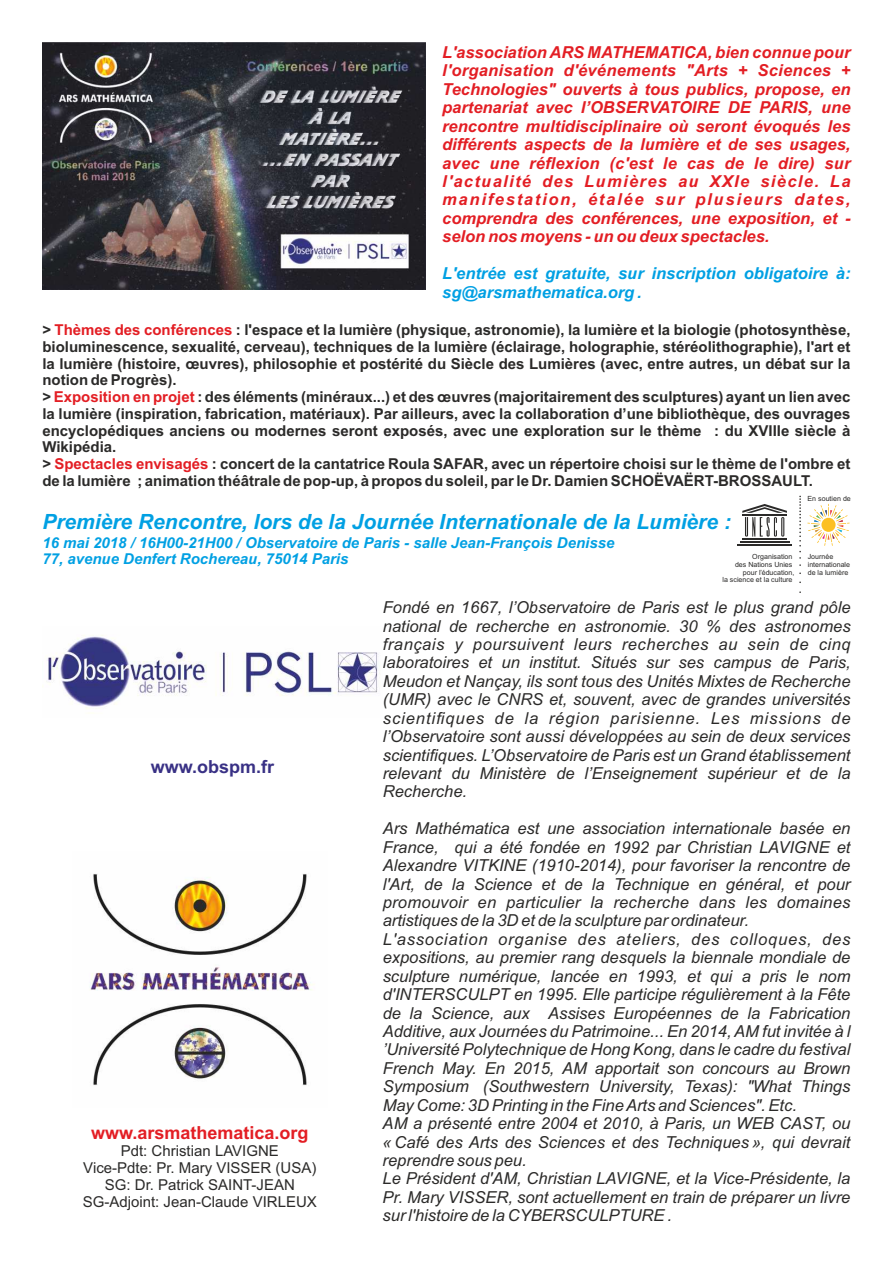
<style>
.page{position:relative;width:893px;height:1263px;background:#fff}
.page>*{position:absolute;margin:0;border:0;box-sizing:border-box;transform-origin:0 0}
.t1{font:italic 700 21px "Arial";color:#00a0e3}
.t2{font:700 18px "Arial";color:#e31e24}
.t3{font:700 18px "Arial";color:#393185}
.t4{font:italic 16.5px/18.5px "Arial";color:#2b2a29;text-align:justify}
.t5{font:italic 700 16.5px/18.5px "Arial";color:#e31e24;text-align:justify}
.t6{font:italic 700 16.5px/18.5px "Arial";color:#00a0e3}
.t7{font:700 15px/16.8px "Arial";color:#2b2a29}
.t8{font:italic 700 15px/16.8px "Arial";color:#00a0e3}
.t9{font:15px/16.8px "Arial";color:#2b2a29;text-align:center}
.t10{font:7.05px/7.8px "Arial";color:#2b2a29}
.s1{color:#e31e24}
</style>
<div class="page">
<svg style="left:799px;top:496px;width:2px;height:70px"></svg>
<hr style="left:742px;top:538px;width:45px;height:1px;background:#2b2a29">
<hr style="left:740px;top:541px;width:49px;height:2px;background:#2b2a29">
<hr style="left:737px;top:544px;width:55px;height:2px;background:#2b2a29">
<svg style="left:742px;top:504px;width:45px;height:33px"></svg>
<svg style="left:807px;top:504px;width:43px;height:42px"></svg>
<img style="left:90px;top:874px;width:224px;height:212px">
<img style="left:43px;top:42px;width:382px;height:247px">
<img style="left:46px;top:635px;width:334px;height:74px">
<p class="t5" style="left:442px;top:44px;width:410px">L'association ARS MATHEMATICA, bien connue pour l'organisation d'événements "Arts + Sciences + Technologies" ouverts à tous publics, propose, en partenariat avec l’OBSERVATOIRE DE PARIS, une rencontre multidisciplinaire où seront évoqués les différents aspects de la lumière et de ses usages, avec une réflexion (c'est le cas de le dire) sur l'actualité des Lumières au XXIe siècle. La manifestation, étalée sur plusieurs dates, comprendra des conférences, une exposition, et - selon nos moyens - un ou deux spectacles.</p>
<p class="t6" style="left:442px;top:266px;width:410px">L'entrée est gratuite, sur inscription obligatoire à: sg@arsmathematica.org .</p>
<p class="t7" style="left:42px;top:323px;width:810px">&gt; <span class="s1">Thèmes des conférences</span> : l'espace et la lumière (physique, astronomie), la lumière et la biologie (photosynthèse, bioluminescence, sexualité, cerveau), techniques de la lumière (éclairage, holographie, stéréolithographie), l'art et la lumière (histoire, œuvres), philosophie et postérité du Siècle des Lumières (avec, entre autres, un débat sur la notion de Progrès).<br>&gt; <span class="s1">Exposition en projet</span> : des éléments (minéraux...) et des œuvres (majoritairement des sculptures) ayant un lien avec la lumière (inspiration, fabrication, matériaux). Par ailleurs, avec la collaboration d’une bibliothèque, des ouvrages encyclopédiques anciens ou modernes seront exposés, avec une exploration sur le thème : du XVIIIe siècle à Wikipédia.<br>&gt; <span class="s1">Spectacles envisagés</span> : concert de la cantatrice Roula SAFAR, avec un répertoire choisi sur le thème de l'ombre et de la lumière ; animation théâtrale de pop-up, à propos du soleil, par le Dr. Damien SCHOËVAËRT-BROSSAULT.</p>
<p class="t1" style="left:42px;top:514px;width:690px">Première Rencontre, lors de la Journée Internationale de la Lumière :</p>
<p class="t8" style="left:42px;top:535px;width:573px">16 mai 2018 / 16H00-21H00 / Observatoire de Paris - salle Jean-François Denisse<br>77, avenue Denfert Rochereau, 75014 Paris</p>
<p class="t4" style="left:383px;top:600px;width:469px">Fondé en 1667, l’Observatoire de Paris est le plus grand pôle national de recherche en astronomie. 30 % des astronomes français y poursuivent leurs recherches au sein de cinq laboratoires et un institut. Situés sur ses campus de Paris, Meudon et Nançay, ils sont tous des Unités Mixtes de Recherche (UMR) avec le CNRS et, souvent, avec de grandes universités scientifiques de la région parisienne. Les missions de l’Observatoire sont aussi développées au sein de deux services scientifiques. L’Observatoire de Paris est un Grand établissement relevant du Ministère de l’Enseignement supérieur et de la Recherche.</p>
<p class="t4" style="left:383px;top:821px;width:469px;text-align:left">Ars Mathématica est une association internationale basée en France, qui a été fondée en 1992 par Christian LAVIGNE et Alexandre VITKINE (1910-2014), pour favoriser la rencontre de l'Art, de la Science et de la Technique en général, et pour promouvoir en particulier la recherche dans les domaines artistiques de la 3D et de la sculpture par ordinateur.<br>L'association organise des ateliers, des colloques, des expositions, au premier rang desquels la biennale mondiale de sculpture numérique, lancée en 1993, et qui a pris le nom d'INTERSCULPT en 1995. Elle participe régulièrement à la Fête de la Science, aux Assises Européennes de la Fabrication Additive, aux Journées du Patrimoine... En 2014, AM fut invitée à l ’Université Polytechnique de Hong Kong, dans le cadre du festival French May. En 2015, AM apportait son concours au Brown Symposium (Southwestern University, Texas): "What Things May Come: 3D Printing in the Fine Arts and Sciences". Etc.<br>AM a présenté entre 2004 et 2010, à Paris, un WEB CAST, ou « Café des Arts des Sciences et des Techniques », qui devrait reprendre sous peu.<br>Le Président d'AM, Christian LAVIGNE, et la Vice-Présidente, la Pr. Mary VISSER, sont actuellement en train de préparer un livre sur l'histoire de la CYBERSCULPTURE .</p>
<p class="t10" style="left:808px;top:495px;width:45px">En soutien de</p>
<p class="t10" style="left:722px;top:553px;width:74px;text-align:right">Organisation<br>des Nations Unies pour l’éducation,<br>la science et la culture</p>
<p class="t10" style="left:808px;top:553px;width:44px">Journée internationale de la lumière</p>
<p class="t3" style="left:151px;top:760px;width:125px">www.obspm.fr</p>
<p class="t2" style="left:91px;top:1126px;width:219px">www.arsmathematica.org</p>
<p class="t9" style="left:83px;top:1144px;width:236px">Pdt: Christian LAVIGNE<br>Vice-Pdte: Pr. Mary VISSER (USA)<br>SG: Dr. Patrick SAINT-JEAN<br>SG-Adjoint: Jean-Claude VIRLEUX</p>
</div>
